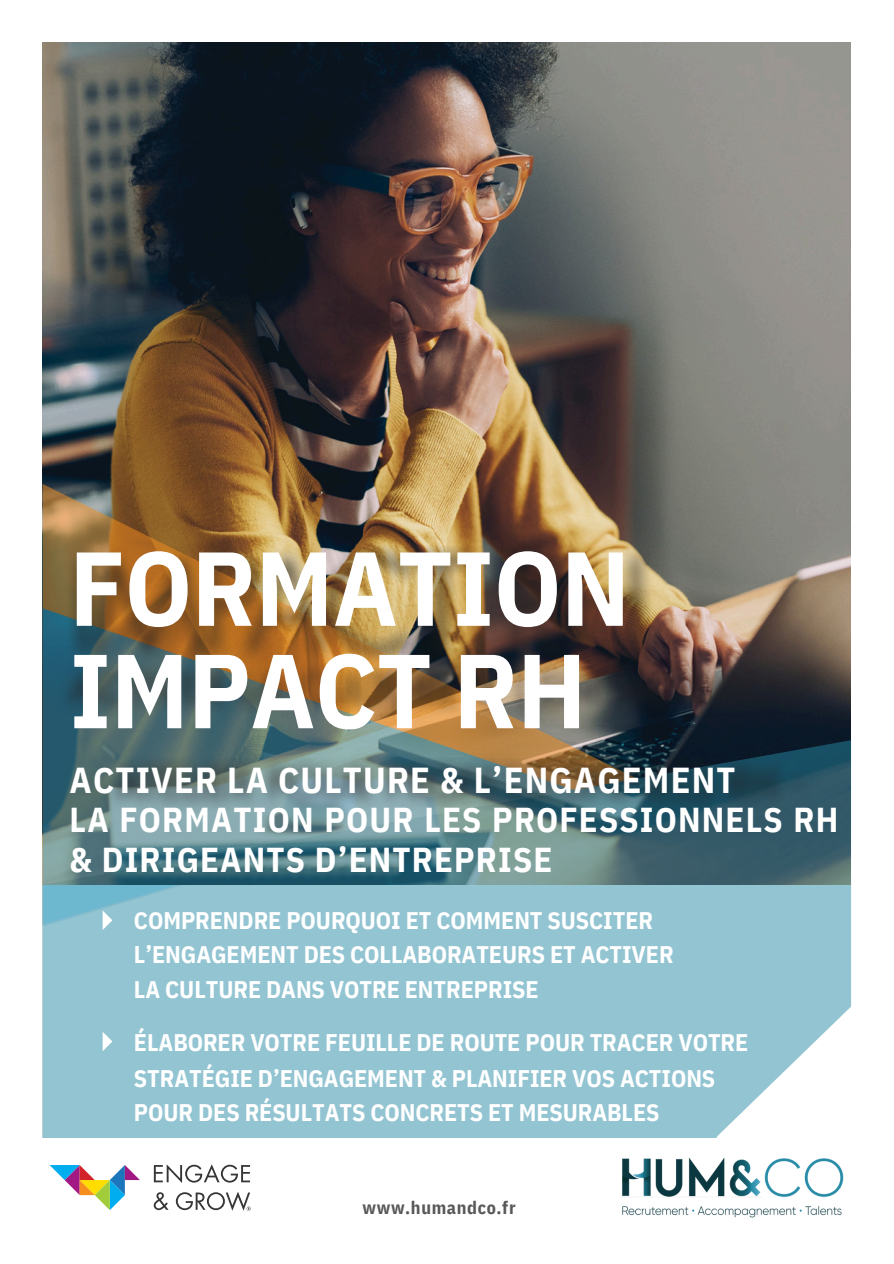
<style>
.page{position:relative;width:894px;height:1264px;background:#fff}
.page>*{position:absolute;margin:0;border:0;box-sizing:border-box;transform-origin:0 0}
.t1{font:700 105px/102.4px "IBM Plex Sans Cond";letter-spacing:-.005em;color:#fff}
.t2{font:700 36px "IBM Plex Sans Cond";letter-spacing:.035em;color:#fff}
.t3{font:700 34.5px/39.3px "IBM Plex Sans Cond";letter-spacing:.035em;color:#fff}
.t4{font:700 24px/34.5px "IBM Plex Sans Cond";letter-spacing:-.005em;color:#fff}
.t5{font:700 18px "IBM Plex Sans Cond";letter-spacing:.035em;color:#58585a}
</style>
<div class="page">
<img style="left:43px;top:43px;width:807px;height:441px">
<svg style="left:43px;top:484px;width:807px;height:124px"></svg>
<svg style="left:43px;top:608px;width:807px;height:132px"></svg>
<svg style="left:43px;top:740px;width:807px;height:397px;fill:#93c4d2"></svg>
<svg style="left:103px;top:1031px;width:9px;height:20px"></svg>
<svg style="left:103px;top:910px;width:9px;height:20px"></svg>
<svg style="left:154px;top:1164px;width:96px;height:19px"></svg>
<svg style="left:154px;top:1192px;width:14px;height:18px"></svg>
<svg style="left:49px;top:1165px;width:91px;height:45px"></svg>
<svg style="left:176px;top:1192px;width:75px;height:18px"></svg>
<img style="left:57px;top:541px;width:771px;height:175px">
<img style="left:78px;top:755px;width:737px;height:57px">
<img style="left:622px;top:1158px;width:222px;height:60px">
<h2 class="t1" style="left:70px;top:535px;width:561px">FORMATION<br>IMPACT RH</h2>
<h3 class="t2" style="left:70px;top:756px;width:667px">ACTIVER LA CULTURE &amp; L’ENGAGEMENT</h3>
<h3 class="t3" style="left:70px;top:799px;width:769px">LA FORMATION POUR LES PROFESSIONNELS RH &amp; DIRIGEANTS D’ENTREPRISE</h3>
<p class="t4" style="left:134px;top:902px;width:541px">COMPRENDRE POURQUOI ET COMMENT SUSCITER<br>L’ENGAGEMENT DES COLLABORATEURS ET ACTIVER<br>LA CULTURE DANS VOTRE ENTREPRISE</p>
<p class="t4" style="left:134px;top:1024px;width:615px;line-height:35px">ÉLABORER VOTRE FEUILLE DE ROUTE POUR TRACER VOTRE<br>STRATÉGIE D’ENGAGEMENT &amp; PLANIFIER VOS ACTIONS<br>POUR DES RÉSULTATS CONCRETS ET MESURABLES</p>
<h3 class="t5" style="left:362px;top:1195px;width:155px">www.humandco.fr</h3>
</div>
